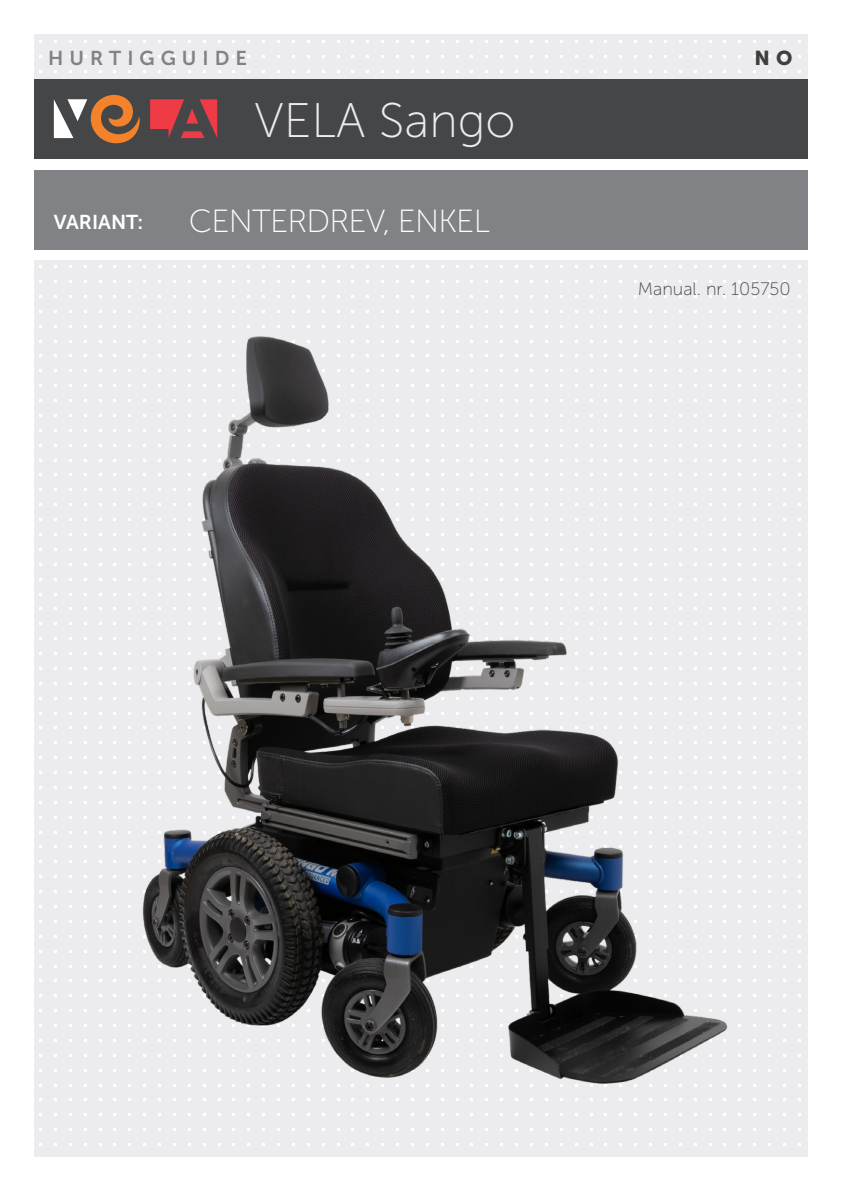
<style>
.page{position:relative;width:842px;height:1191px;background:#fff}
.page>*{position:absolute;margin:0;border:0;box-sizing:border-box;transform-origin:0 0}
.Tilteloverskrift{font:48.4px "Museo Sans 100";color:#ececee}
.Variant_nummer{font:32px "Museo Sans 100";letter-spacing:-.025em;color:#fff}
.BRUGERMANUAL{font:20px "Museo Sans 700";letter-spacing:.3em;color:#808285}
.VARIANT{font:20px "Museo Sans 700";color:#fff}
.Landekode{font:20px "Museo Sans 900";color:#3e3e3f}
.t1{font:18px "Museo Sans 100";color:#454647}
</style>
<div class="page">
<div style="left:34px;top:261px;width:774px;height:896px;background:#ececee"></div>
<div style="left:34px;top:34px;width:774px;height:45px;background:#ececee"></div>
<div style="left:34px;top:79px;width:774px;height:80px;background:#454647"></div>
<svg style="left:73px;top:99px;width:14px;height:22px"></svg>
<svg style="left:186px;top:108px;width:12px;height:16px"></svg>
<svg style="left:200px;top:99px;width:17px;height:39px"></svg>
<svg style="left:184px;top:131px;width:20px;height:7px"></svg>
<svg style="left:54px;top:99px;width:19px;height:39px"></svg>
<svg style="left:150px;top:99px;width:34px;height:39px"></svg>
<svg style="left:90px;top:95px;width:50px;height:48px"></svg>
<div style="left:34px;top:170px;width:774px;height:79px;background:#808285"></div>
<img style="left:142px;top:336px;width:586px;height:765px">
<p class="BRUGERMANUAL" style="left:48px;top:46px;width:200px">HURTIGGUIDE</p>
<p class="Landekode" style="left:754px;top:46px;width:39px">N O</p>
<p class="Tilteloverskrift" style="left:255px;top:95px;width:263px">VELA Sango</p>
<p class="VARIANT" style="left:54px;top:211px;width:91px">VARIANT:</p>
<p class="Variant_nummer" style="left:189px;top:204px;width:303px">CENTERDREV, ENKEL</p>
<p class="t1" style="left:638px;top:279px;width:154px">Manual. nr. 105750</p>
</div>
